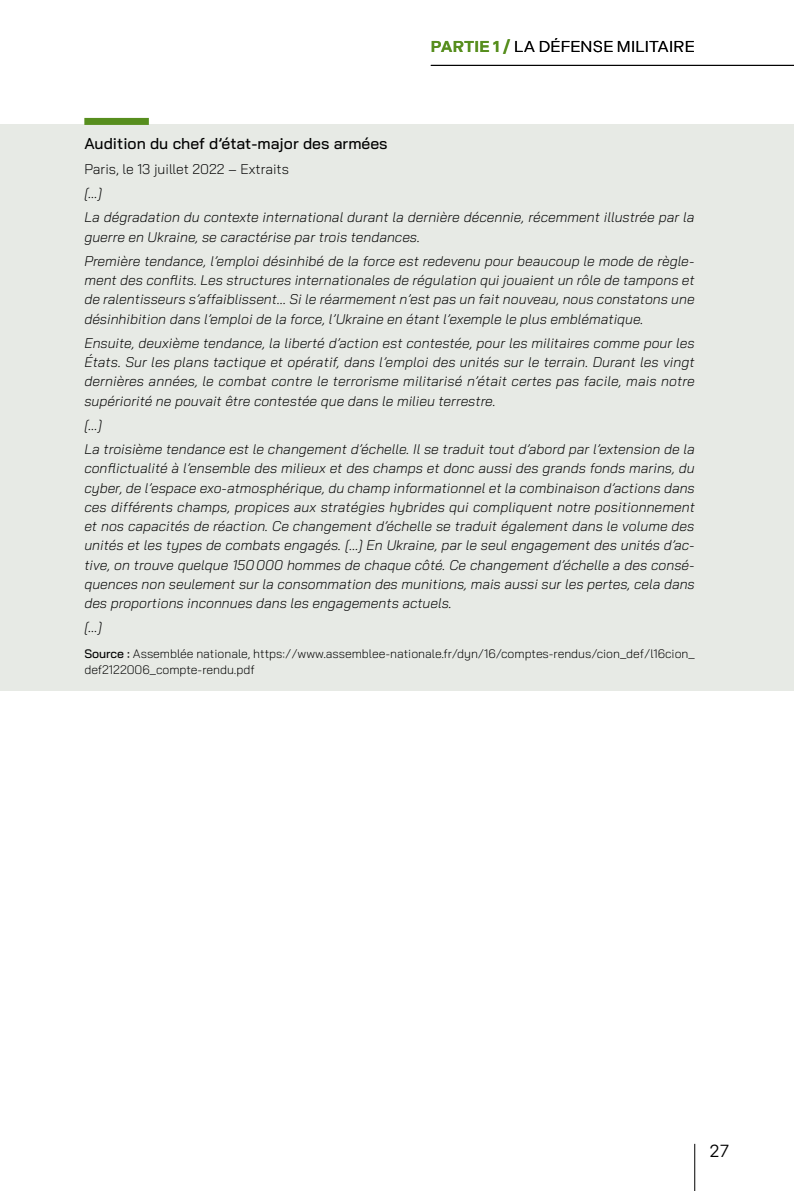
<style>
.page{position:relative;width:794px;height:1191px;background:#fff}
.page>*{position:absolute;margin:0;border:0;box-sizing:border-box;transform-origin:0 0}
.t1{font:17.5px "Indivisible";color:#000}
.Extrait__partie_1__T{font:500 15.75px "Bai Jamjuree";color:#000}
.Entête_partie_1{font:15.75px "Indivisible";letter-spacing:.015em;color:#000}
.Entête_partie_1-2{font:600 15.75px "Indivisible";color:#578e1e}
.Texte__partie_1__Tex{font:italic 300 14px/19.2px "Bai Jamjuree";color:#000;text-align:justify}
.Texte__partie_1__dat{font:300 14px "Bai Jamjuree";color:#000}
.Source_extrait__1{font:300 12.25px/15.8px "Bai Jamjuree";color:#000}
.s1{font-weight:600;color:#578e1e}
.s2{font-weight:500}
</style>
<div class="page">
<hr style="left:694px;top:1143px;width:1px;height:48px;background:#000">
<div style="left:0;top:124px;width:794px;height:35px;background:#e7eae5"></div>
<div style="left:84px;top:118px;width:65px;height:7px;background:#578e1e"></div>
<div style="left:0;top:159px;width:794px;height:38px;background:#e7eae5"></div>
<div style="left:0;top:183px;width:794px;height:38px;background:#e7eae5"></div>
<div style="left:0;top:207px;width:794px;height:58px;background:#e7eae5"></div>
<div style="left:0;top:250px;width:794px;height:97px;background:#e7eae5"></div>
<div style="left:0;top:332px;width:794px;height:97px;background:#e7eae5"></div>
<div style="left:0;top:414px;width:794px;height:39px;background:#e7eae5"></div>
<div style="left:0;top:439px;width:794px;height:192px;background:#e7eae5"></div>
<div style="left:0;top:617px;width:794px;height:38px;background:#e7eae5"></div>
<div style="left:0;top:646px;width:794px;height:44px;background:#e7eae5"></div>
<hr style="left:431px;top:65px;width:363px;height:1px;background:#000">
<p class="Entête_partie_1-2" style="left:431px;top:37px;width:11px">PARTIE</p>
<p class="Entête_partie_1" style="left:493px;top:37px;width:203px"><span class="s1">1 /</span> LA DÉFENSE M ILITAIRE</p>
<p class="Extrait__partie_1__T" style="left:84px;top:134px;width:305px">Audition du chef d’état-major des armées</p>
<p class="Texte__partie_1__dat" style="left:84px;top:157px;width:206px">Paris, le 13 juillet 2022 – Extraits</p>
<p class="Texte__partie_1__Tex" style="left:84px;top:184px;width:19px">[…]</p>
<p class="Texte__partie_1__Tex" style="left:84px;top:208px;width:612px">La dégradation du contexte international durant la dernière décennie, récemment illustrée par la guerre en Ukraine, se caractérise par trois tendances.</p>
<p class="Texte__partie_1__Tex" style="left:84px;top:251px;width:612px">Première tendance, l’emploi désinhibé de la force est redevenu pour beaucoup le mode de règle&shy;ment des conflits. Les structures internationales de régulation qui jouaient un rôle de tampons et de ralentisseurs s’affaiblissent… Si le réarmement n’est pas un fait nouveau, nous constatons une désinhibition dans l’emploi de la force, l’Ukraine en étant l’exemple le plus emblématique.</p>
<p class="Texte__partie_1__Tex" style="left:84px;top:333px;width:612px">Ensuite, deuxième tendance, la liberté d’action est contestée, pour les militaires comme pour les États. Sur les plans tactique et opératif, dans l’emploi des unités sur le terrain. Durant les vingt dernières années, le combat contre le terrorisme militarisé n’était certes pas facile, mais notre supériorité ne pouvait être contestée que dans le milieu terrestre.</p>
<p class="Texte__partie_1__Tex" style="left:84px;top:415px;width:19px">[…]</p>
<p class="Texte__partie_1__Tex" style="left:84px;top:439px;width:612px">La troisième tendance est le changement d’échelle. Il se traduit tout d’abord par l’extension de la conflictualité à l’ensemble des milieux et des champs et donc aussi des grands fonds marins, du cyber, de l’espace exo-atmosphérique, du champ informationnel et la combinaison d’actions dans ces différents champs, propices aux stratégies hybrides qui compliquent notre positionnement et nos capacités de réaction. Ce changement d’échelle se traduit également dans le volume des unités et les types de combats engagés. […] En Ukraine, par le seul engagement des unités d’ac&shy;tive, on trouve quelque 150000 hommes de chaque côté. Ce changement d’échelle a des consé&shy;quences non seulement sur la consommation des munitions, mais aussi sur les pertes, cela dans des proportions inconnues dans les engagements actuels.</p>
<p class="Texte__partie_1__Tex" style="left:84px;top:618px;width:19px">[…]</p>
<p class="Source_extrait__1" style="left:84px;top:646px;width:612px"><span class="s2">Source :</span> Assemblée nationale, https://www.assemblee-nationale.fr/dyn/16/comptes-rendus/cion_def/l16cion_ def2122006_compte-rendu.pdf</p>
<p class="t1" style="left:709px;top:1140px;width:21px">27</p>
</div>
